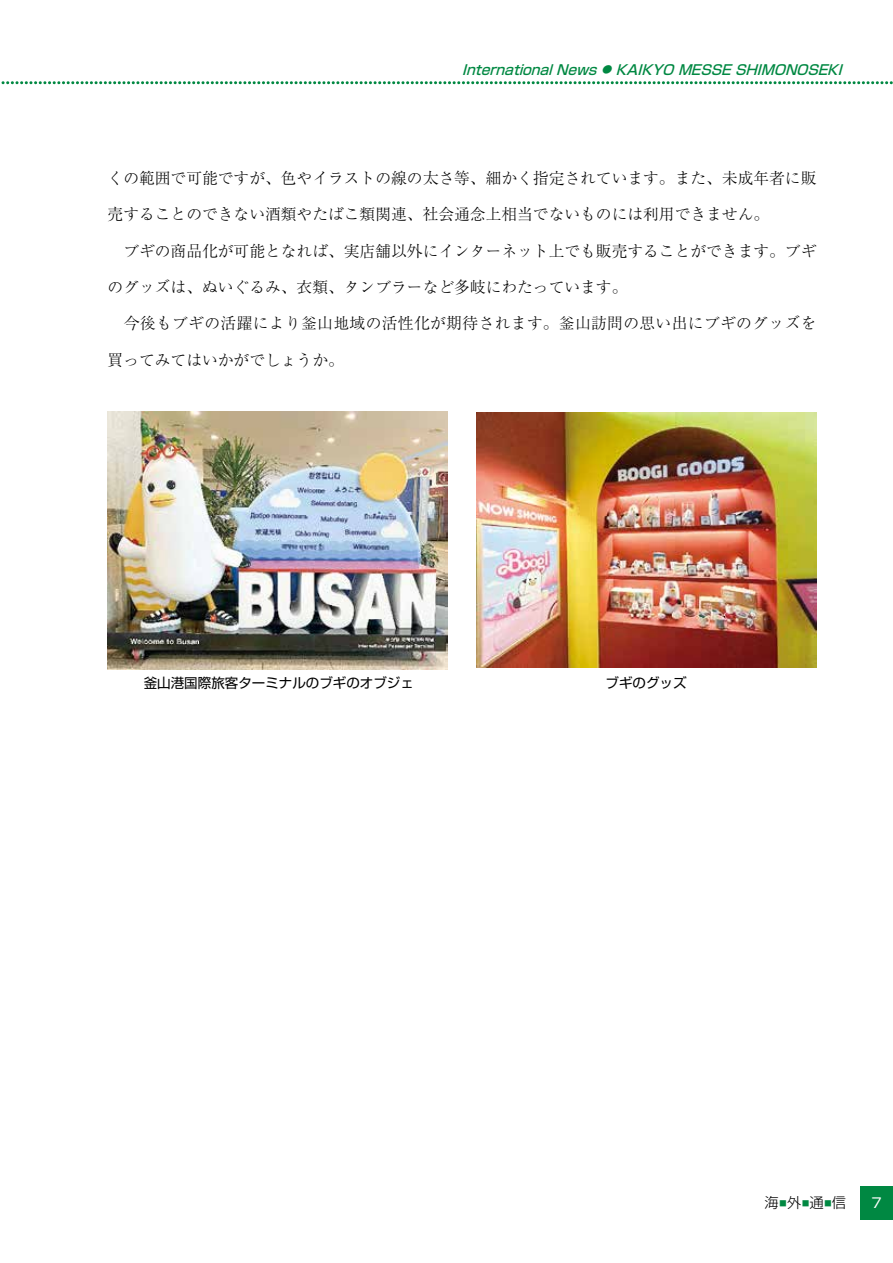
<style>
.page{position:relative;width:893px;height:1263px;background:#fff}
.page>*{position:absolute;margin:0;border:0;box-sizing:border-box;transform-origin:0 0}
.t1{font:300 15.75px "Ryumin Pr 6 N";color:#000}
.t2{font:300 15.75px "Ryumin Pr 6 N";letter-spacing:.025em;color:#000}
.t3{font:300 14.25px "Shin Go Pr 6 N";color:#000}
.t4{font:italic 500 13.65px "Shin Go Pr 6 N";color:#008842}
.t5{font:13.5px "Shin Go Pr 6 N";color:#000}
.t6{font:13.5px "Shin Go Pr 6 N";color:#fff}
.s1{font-size:9.6px}
</style>
<div class="page">
<svg style="left:1px;top:81px;width:892px;height:3px"></svg>
<div style="left:860px;top:1186px;width:33px;height:33px;background:#008842"></div>
<img style="left:108px;top:411px;width:340px;height:258px">
<img style="left:476px;top:413px;width:340px;height:254px">
<p class="t4" style="left:462px;top:59px;width:387px">InternationalNews<span class="s1">●</span> KAIKYO MESSESHIMONOSEKI</p>
<p class="t1" style="left:108px;top:166px;width:710px">くの範囲で可能ですが、色やイラストの線の太さ等、細かく指定されています。また、未成年者に販</p>
<p class="t1" style="left:108px;top:202px;width:663px">売することのできない酒類やたばこ類関連、社会通念上相当でないものには利用できません。</p>
<p class="t1" style="left:108px;top:238px;width:710px">　ブギの商品化が可能となれば、実店舗以外にインターネット上でも販売することができます。ブギ</p>
<p class="t1" style="left:108px;top:275px;width:521px">のグッズは、ぬいぐるみ、衣類、タンブラーなど多岐にわたっています。</p>
<p class="t2" style="left:124px;top:311px;width:694px">今後もブギの活躍により釜山地域の活性化が期待されます。釜山訪問の思い出にブギのグッズを</p>
<p class="t1" style="left:108px;top:347px;width:238px">買ってみてはいかがでしょうか。</p>
<p class="t5" style="left:144px;top:671px;width:272px">釜山港国際旅客ターミナルのブギのオブジェ</p>
<p class="t5" style="left:606px;top:671px;width:82px">ブギのグッズ</p>
<p class="t3" style="left:765px;top:1191px;width:83px">海<sup>■</sup>外<sup>■</sup>通<sup>■</sup>信</p>
<p class="t6" style="left:871px;top:1192px;width:12px">7</p>
</div>
